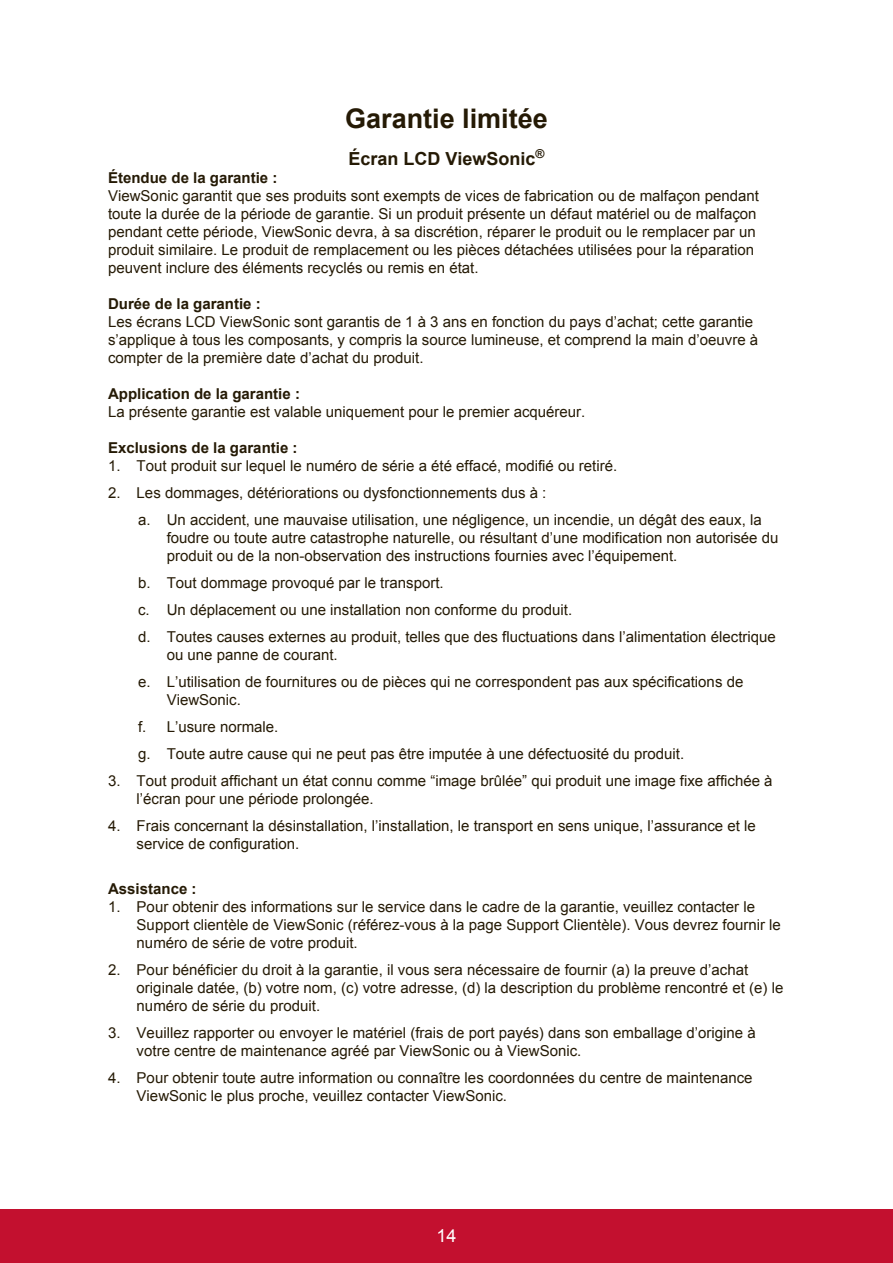
<style>
.page{position:relative;width:893px;height:1263px;background:#fff}
.page>*{position:absolute;margin:0;border:0;box-sizing:border-box;transform-origin:0 0}
.t1{font:700 27px "Arial";color:#251a05}
.t2{font:700 18px "Arial";color:#251a05}
.t3{font:18px "Arial";color:#fff}
.t4{font:15px/18px "Arial";color:#251a05}
.t5{font:700 15px "Arial";color:#251a05}
</style>
<div class="page">
<div style="left:0;top:1210px;width:892px;height:53px;background:#c3102f"></div>
<h1 class="t1" style="left:345px;top:100px;width:204px">Garantie limitée</h1>
<p class="t2" style="left:348px;top:147px;width:198px">Écran LCD ViewSonic<sup>®</sup></p>
<p class="t5" style="left:108px;top:168px;width:171px">Étendue de la garantie :</p>
<p class="t4" style="left:108px;top:187px;width:652px">ViewSonic garantit que ses produits sont exempts de vices de fabrication ou de malfaçon pendant toute la durée de la période de garantie. Si un produit présente un défaut matériel ou de malfaçon pendant cette période, ViewSonic devra, à sa discrétion, réparer le produit ou le remplacer par un produit similaire. Le produit de remplacement ou les pièces détachées utilisées pour la réparation peuvent inclure des éléments recyclés ou remis en état.</p>
<p class="t5" style="left:108px;top:294px;width:154px">Durée de la garantie :</p>
<p class="t4" style="left:108px;top:313px;width:651px">Les écrans LCD ViewSonic sont garantis de 1 à 3 ans en fonction du pays d’achat; cette garantie s’applique à tous les composants, y compris la source lumineuse, et comprend la main d’oeuvre à compter de la première date d’achat du produit.</p>
<p class="t5" style="left:108px;top:384px;width:193px">Application de la garantie :</p>
<p class="t4" style="left:108px;top:403px;width:478px">La présente garantie est valable uniquement pour le premier acquéreur.</p>
<p class="t5" style="left:108px;top:438px;width:191px">Exclusions de la garantie :</p>
<p class="t4" style="left:108px;top:457px;width:510px">1. Tout produit sur lequel le numéro de série a été effacé, modifié ou retiré.</p>
<p class="t4" style="left:138px;top:479px;width:624px;line-height:27px;text-indent:-30px">2. Les dommages, détériorations ou dysfonctionnements dus à :<br>a. Un accident, une mauvaise utilisation, une négligence, un incendie, un dégât des eaux, la</p>
<p class="t4" style="left:166px;top:529px;width:613px">foudre ou toute autre catastrophe naturelle, ou résultant d’une modification non autorisée du produit ou de la non-observation des instructions fournies avec l’équipement.</p>
<p class="t4" style="left:138px;top:569px;width:639px;line-height:27px">b. Tout dommage provoqué par le transport.<br>c. Un déplacement ou une installation non conforme du produit.<br>d. Toutes causes externes au produit, telles que des fluctuations dans l’alimentation électrique</p>
<p class="t4" style="left:138px;top:641px;width:606px;line-height:27px;text-indent:28px">ou une panne de courant.<br>e. L’utilisation de fournitures ou de pièces qui ne correspondent pas aux spécifications de</p>
<p class="t4" style="left:138px;top:686px;width:547px;line-height:27px;text-indent:28px">ViewSonic.<br>f. L’usure normale.<br>g. Toute autre cause qui ne peut pas être imputée à une défectuosité du produit.</p>
<p class="t4" style="left:136px;top:772px;width:637px;text-indent:-28px">3. Tout produit affichant un état connu comme “image brûlée” qui produit une image fixe affichée à l’écran pour une période prolongée.</p>
<p class="t4" style="left:136px;top:817px;width:620px;text-indent:-28px">4. Frais concernant la désinstallation, l’installation, le transport en sens unique, l’assurance et le service de configuration.</p>
<p class="t5" style="left:108px;top:879px;width:90px">Assistance :</p>
<p class="t4" style="left:136px;top:898px;width:645px;text-indent:-28px">1. Pour obtenir des informations sur le service dans le cadre de la garantie, veuillez contacter le<br>Support clientèle de ViewSonic (référez-vous à la page Support Clientèle). Vous devrez fournir le numéro de série de votre produit.</p>
<p class="t4" style="left:136px;top:961px;width:648px;text-indent:-28px">2. Pour bénéficier du droit à la garantie, il vous sera nécessaire de fournir (a) la preuve d’achat originale datée, (b) votre nom, (c) votre adresse, (d) la description du problème rencontré et (e) le numéro de série du produit.</p>
<p class="t4" style="left:136px;top:1024px;width:620px;text-indent:-28px">3. Veuillez rapporter ou envoyer le matériel (frais de port payés) dans son emballage d’origine à votre centre de maintenance agréé par ViewSonic ou à ViewSonic.</p>
<p class="t4" style="left:136px;top:1069px;width:617px;text-indent:-28px">4. Pour obtenir toute autre information ou connaître les coordonnées du centre de maintenance<br>ViewSonic le plus proche, veuillez contacter ViewSonic.</p>
<p class="t3" style="left:436px;top:1223px;width:22px">14</p>
</div>
